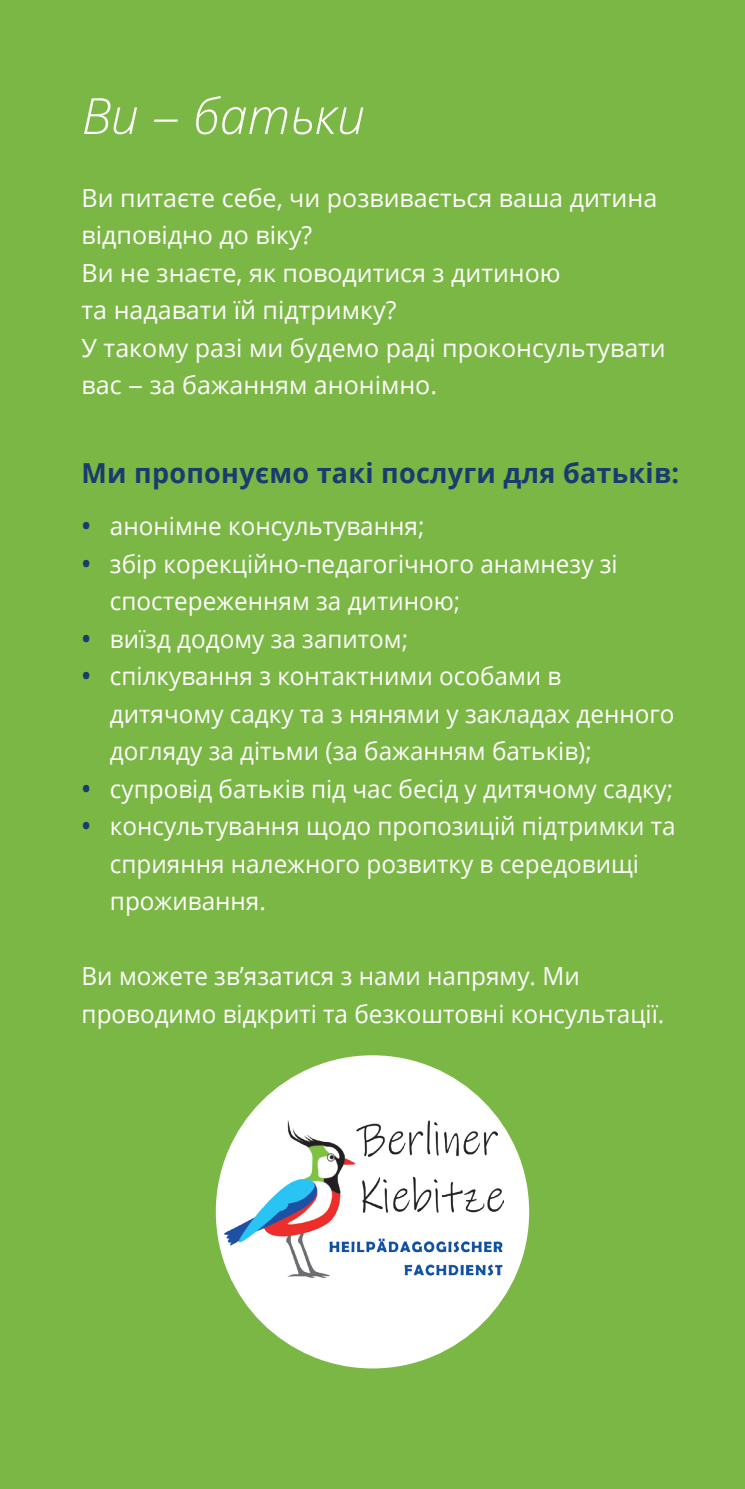
<style>
.page{position:relative;width:745px;height:1489px;background:#fff}
.page>*{position:absolute;margin:0;border:0;box-sizing:border-box;transform-origin:0 0}
.t1{font:italic 300 50px "Open Sans";color:#fff}
.t2{font:700 27.5px "Open Sans";letter-spacing:.01em;color:#193c6f}
.t3{font:25px/37.5px "Open Sans";color:#fff}
.s1{font-weight:600;font-size:26.25px;color:#193c6f}
</style>
<div class="page">
<div style="left:0;top:0;width:744px;height:1488px;background:#7bb744"></div>
<div style="left:216px;top:1055px;width:313px;height:313px;background:#fff;border-radius:50%"></div>
<img style="left:224px;top:1119px;width:279px;height:157px">
<h1 class="t1" style="left:81px;top:81px;width:285px">Ви – батьки</h1>
<p class="t3" style="left:81px;top:178px;width:585px">Ви питаєте себе, чи розвивається ваша дитина відповідно до віку?<br>Ви не знаєте, як поводитися з дитиною<br>та надавати їй підтримку?<br>У такому разі ми будемо раді проконсультувати вас – за бажанням анонімно.</p>
<p class="t2" style="left:81px;top:454px;width:599px">Ми пропонуємо такі послуги для батьків:</p>
<p class="t3" style="left:81px;top:506px;width:344px"><span class="s1">•</span> анонімне консультування;</p>
<p class="t3" style="left:110px;top:544px;width:509px;text-indent:-28px"><span class="s1">•</span> збір корекційно-педагогічного анамнезу зі спостереженням за дитиною;</p>
<p class="t3" style="left:81px;top:619px;width:328px"><span class="s1">•</span> виїзд додому за запитом;</p>
<p class="t3" style="left:110px;top:656px;width:565px;text-indent:-28px"><span class="s1">•</span> спілкування з контактними особами в дитячому садку та з нянями у закладах денного догляду за дітьми (за бажанням батьків);</p>
<p class="t3" style="left:81px;top:769px;width:593px"><span class="s1">•</span> супровід батьків під час бесід у дитячому садку;</p>
<p class="t3" style="left:110px;top:806px;width:567px;text-indent:-28px"><span class="s1">•</span> консультування щодо пропозицій підтримки та сприяння належного розвитку в середовищі проживання.</p>
<p class="t3" style="left:81px;top:956px;width:583px">Ви можете зв’язатися з нами напряму. Ми проводимо відкриті та безкоштовні консультації.</p>
</div>
